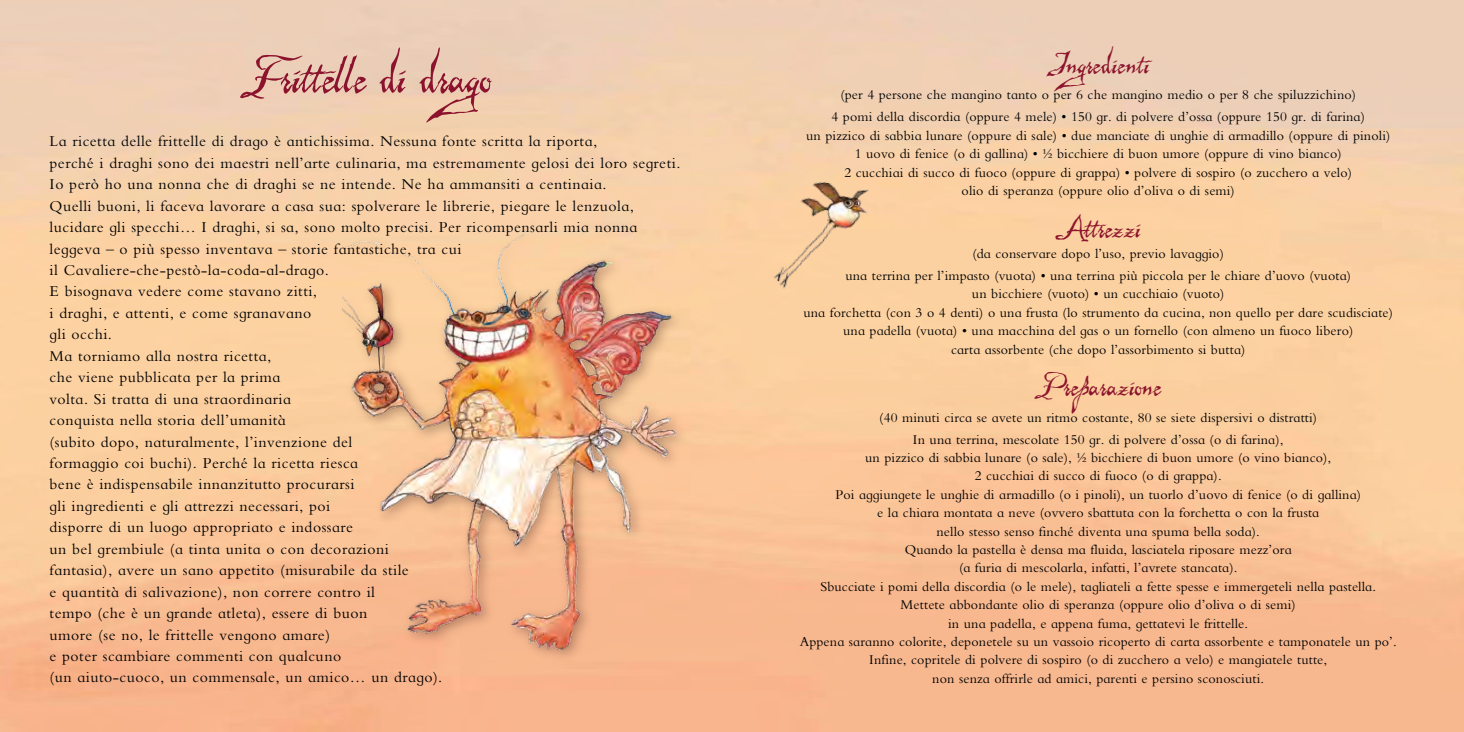
<style>
.page{position:relative;width:1464px;height:732px;background:#fff}
.page>*{position:absolute;margin:0;border:0;box-sizing:border-box;transform-origin:0 0}
.t1{font:52.5px "Malagua Demo";color:#8c132d}
.t2{font:31.5px "Malagua Demo";letter-spacing:.01em;color:#8c132d}
.t3{font:15.75px/21.4px "Bembo Educational";letter-spacing:.03em;color:#000}
.t4{font:14px/18.4px "Bembo Educational";letter-spacing:.01em;color:#000;text-align:center}
</style>
<div class="page">
<div style="left:337px;top:213px;width:353px;height:452px;background:#5a3327;opacity:.4"></div>
<img style="left:342px;top:214px;width:340px;height:439px">
<img style="left:759px;top:153px;width:122px;height:160px">
<h1 class="t1" style="left:241px;top:48px;width:278px">Frittelle di drago</h1>
<p class="t3" style="left:50px;top:131px;width:632px">La ricetta delle frittelle di drago è antichissima. Nessuna fonte scritta la riporta,<br>perché i draghi sono dei maestri nell’arte culinaria, ma estremamente gelosi dei loro segreti.<br>Io però ho una nonna che di draghi se ne intende. Ne ha ammansiti a centinaia.<br>Quelli buoni, li faceva lavorare a casa sua: spolverare le librerie, piegare le lenzuola, lucidare gli specchi… I draghi, si sa, sono molto precisi. Per ricompensarli mia nonna leggeva – o più spesso inventava – storie fantastiche, tra cui<br>il Cavaliere-che-pestò-la-coda-al-drago.<br>E bisognava vedere come stavano zitti,<br>i draghi, e attenti, e come sgranavano<br>gli occhi.<br>Ma torniamo alla nostra ricetta,<br>che viene pubblicata per la prima<br>volta. Si tratta di una straordinaria<br>conquista nella storia dell’umanità<br>(subito dopo, naturalmente, l’invenzione del<br>formaggio coi buchi). Perché la ricetta riesca<br>bene è indispensabile innanzitutto procurarsi<br>gli ingredienti e gli attrezzi necessari, poi<br>disporre di un luogo appropriato e indossare<br>un bel grembiule (a tinta unita o con decorazioni<br>fantasia), avere un sano appetito (misurabile da stile<br>e quantità di salivazione), non correre contro il<br>tempo (che è un grande atleta), essere di buon<br>umore (se no, le frittelle vengono amare)<br>e poter scambiare commenti con qualcuno<br>(un aiuto-cuoco, un commensale, un amico… un drago).</p>
<h2 class="t2" style="left:1047px;top:47px;width:104px">Ingredienti</h2>
<p class="t4" style="left:831px;top:84px;width:535px;line-height:22.1px">(per 4 persone che mangino tanto o per 6 che mangino medio o per 8 che spiluzzichino)<br>4 pomi della discordia (oppure 4 mele) • 150 gr. di polvere d’ossa (oppure 150 gr. di farina)</p>
<p class="t4" style="left:806px;top:126px;width:585px">un pizzico di sabbia lunare (oppure di sale) • due manciate di unghie di armadillo (oppure di pinoli)<br>1 uovo di fenice (o di gallina) • ½ bicchiere di buon umore (oppure di vino bianco)<br>2 cucchiai di succo di fuoco (oppure di grappa) • polvere di sospiro (o zucchero a velo)<br>olio di speranza (oppure olio d’oliva o di semi)</p>
<h2 class="t2" style="left:1055px;top:210px;width:87px">Attrezzi</h2>
<p class="t4" style="left:845px;top:243px;width:507px;line-height:22.1px">(da conservare dopo l’uso, previo lavaggio)<br>una terrina per l’impasto (vuota) • una terrina più piccola per le chiare d’uovo (vuota)</p>
<p class="t4" style="left:803px;top:285px;width:591px">un bicchiere (vuoto) • un cucchiaio (vuoto)<br>una forchetta (con 3 o 4 denti) o una frusta (lo strumento da cucina, non quello per dare scudisciate) una padella (vuota) • una macchina del gas o un fornello (con almeno un fuoco libero)<br>carta assorbente (che dopo l’assorbimento si butta)</p>
<h2 class="t2" style="left:1035px;top:369px;width:127px">Preparazione</h2>
<p class="t4" style="left:879px;top:406px;width:439px;line-height:22.1px">(40 minuti circa se avete un ritmo costante, 80 se siete dispersivi o distratti)<br>In una terrina, mescolate 150 gr. di polvere d’ossa (o di farina),</p>
<p class="t4" style="left:799px;top:448px;width:598px">un pizzico di sabbia lunare (o sale), ½ bicchiere di buon umore (o vino bianco),<br>2 cucchiai di succo di fuoco (o di grappa).<br>Poi aggiungete le unghie di armadillo (o i pinoli), un tuorlo d’uovo di fenice (o di gallina)<br>e la chiara montata a neve (ovvero sbattuta con la forchetta o con la frusta<br>nello stesso senso finché diventa una spuma bella soda).<br>Quando la pastella è densa ma fluida, lasciatela riposare mezz’ora<br>(a furia di mescolarla, infatti, l’avrete stancata).<br>Sbucciate i pomi della discordia (o le mele), tagliateli a fette spesse e immergeteli nella pastella.<br>Mettete abbondante olio di speranza (oppure olio d’oliva o di semi)<br>in una padella, e appena fuma, gettatevi le frittelle.<br>Appena saranno colorite, deponetele su un vassoio ricoperto di carta assorbente e tamponatele un po’.<br>Infine, copritele di polvere di sospiro (o di zucchero a velo) e mangiatele tutte,<br>non senza offrirle ad amici, parenti e persino sconosciuti.</p>
</div>
